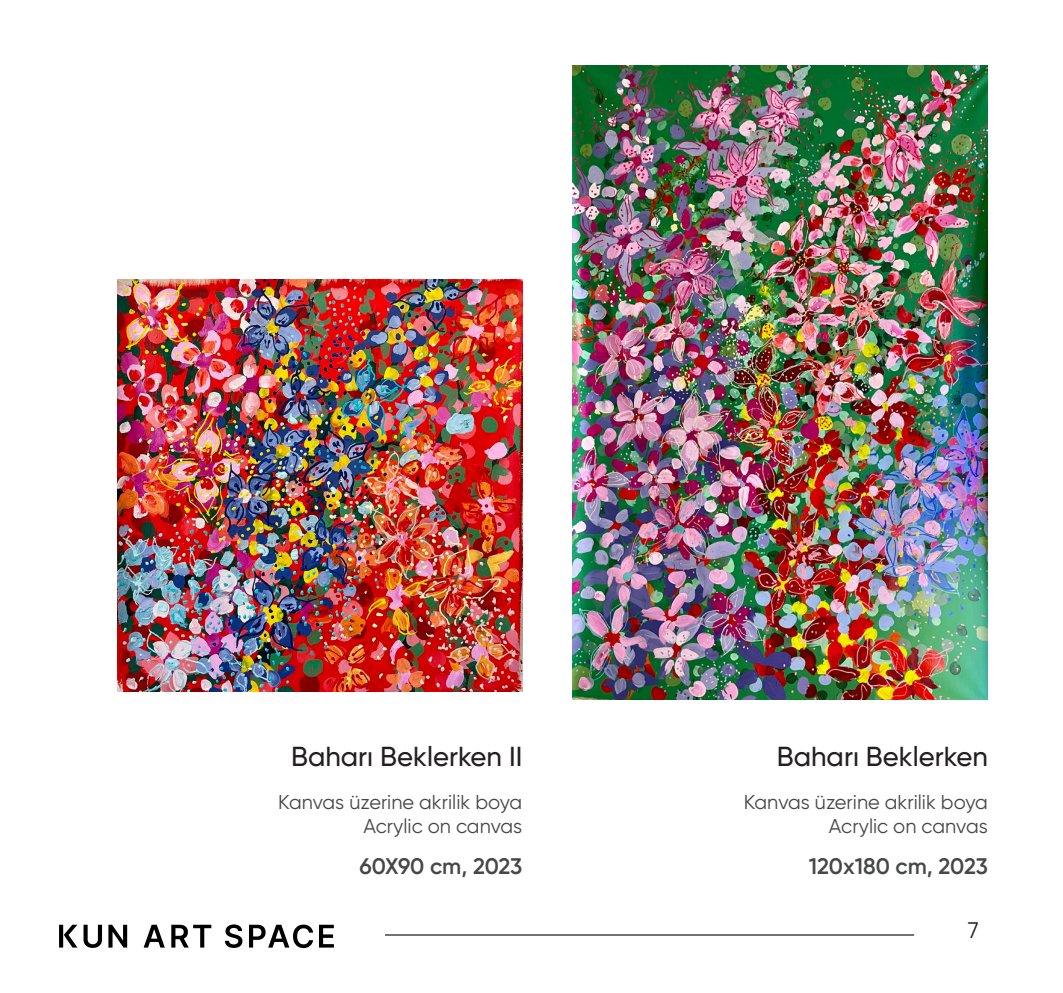
<style>
.page{position:relative;width:1063px;height:993px;background:#fff}
.page>*{position:absolute;margin:0;border:0;box-sizing:border-box;transform-origin:0 0}
.t1{font:500 27.5px "Gilroy";color:#231f20}
.t2{font:600 22.5px "Gilroy";letter-spacing:-.005em;color:#464748}
.t3{font:22.5px "Gilroy";color:#231f20}
.t4{font:20px "Gilroy";color:#464748}
</style>
<div class="page">
<svg style="left:84px;top:924px;width:18px;height:23px"></svg>
<svg style="left:108px;top:924px;width:19px;height:23px"></svg>
<svg style="left:144px;top:924px;width:21px;height:23px"></svg>
<svg style="left:171px;top:924px;width:40px;height:23px"></svg>
<svg style="left:225px;top:924px;width:17px;height:23px"></svg>
<svg style="left:249px;top:924px;width:64px;height:23px"></svg>
<svg style="left:319px;top:924px;width:15px;height:23px"></svg>
<svg style="left:59px;top:924px;width:18px;height:23px"></svg>
<hr style="left:385px;top:934px;width:529px;height:1px;background:#231f20">
<img style="left:573px;top:66px;width:414px;height:633px">
<img style="left:118px;top:280px;width:404px;height:411px">
<p class="t1" style="left:291px;top:738px;width:233px">Baharı Beklerken II</p>
<p class="t1" style="left:777px;top:738px;width:213px">Baharı Beklerken</p>
<p class="t4" style="left:744px;top:789px;width:246px">Kanvas üzerine akrilik boya</p>
<p class="t4" style="left:829px;top:813px;width:160px">Acrylic on canvas</p>
<p class="t4" style="left:278px;top:789px;width:246px">Kanvas üzerine akrilik boya</p>
<p class="t4" style="left:363px;top:813px;width:160px">Acrylic on canvas</p>
<p class="t2" style="left:359px;top:851px;width:164px">60X90 cm, 2023</p>
<p class="t2" style="left:809px;top:851px;width:180px">120x180 cm, 2023</p>
<p class="t3" style="left:968px;top:916px;width:13px">7</p>
</div>
